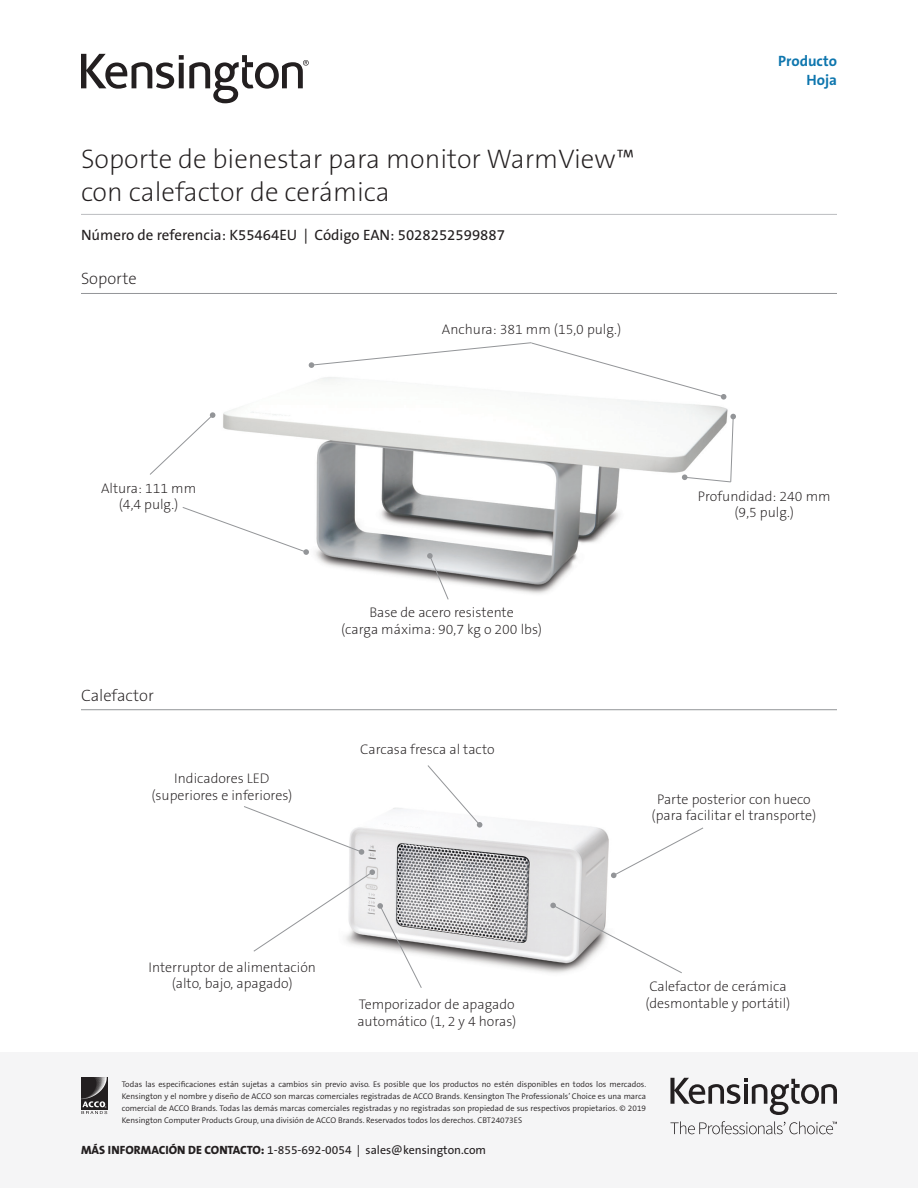
<style>
.page{position:relative;width:918px;height:1188px;background:#fff}
.page>*{position:absolute;margin:0;border:0;box-sizing:border-box;transform-origin:0 0}
.Main_Header{font:27px/32.4px "The Sans KENSINGTON2 XL";color:#231f20}
.t1{font:16.5px "The Sans KENSINGTON2 XL";color:#231f20}
.Part_No__UPC{font:15px "The Sans KENSINGTON5 Rg";color:#231f20}
.Part_No__UPC-2{font:15px "The Sans KENSINGTON7 Bd";color:#0e76ae}
.Image_Body{font:13.95px/16.8px "The Sans KENSINGTON2 XL";color:#231f20;text-align:center}
.t2{font:12px "The Sans KENSINGTON5 Rg";color:#231f20}
.t3{font:8.25px/12px "The Sans KENSINGTON4 SL";color:#231f20;text-align:justify}
.s1{font-family:"The Sans KENSINGTON8 XB"}
</style>
<div class="page">
<img style="left:215px;top:364px;width:519px;height:230px">
<img style="left:349px;top:808px;width:265px;height:165px">
<hr style="left:81px;top:293px;width:756px;height:1px;background:#939598">
<hr style="left:81px;top:709px;width:756px;height:1px;background:#939598">
<hr style="left:81px;top:214px;width:756px;height:1px;background:#bcbdc0">
<svg style="left:150px;top:412px;width:65px;height:63px"></svg>
<svg style="left:182px;top:506px;width:127px;height:49px"></svg>
<svg style="left:427px;top:553px;width:22px;height:47px"></svg>
<svg style="left:427px;top:765px;width:55px;height:63px"></svg>
<svg style="left:309px;top:342px;width:417px;height:58px"></svg>
<svg style="left:550px;top:903px;width:132px;height:70px"></svg>
<svg style="left:244px;top:806px;width:120px;height:49px"></svg>
<svg style="left:253px;top:869px;width:169px;height:119px"></svg>
<svg style="left:682px;top:414px;width:54px;height:69px"></svg>
<svg style="left:611px;top:827px;width:93px;height:51px"></svg>
<svg style="left:81px;top:54px;width:228px;height:49px"></svg>
<div style="left:0;top:1053px;width:918px;height:135px;background:#f5f5f6"></div>
<img style="left:81px;top:1078px;width:27px;height:31px">
<svg style="left:81px;top:1101px;width:26px;height:13px"></svg>
<svg style="left:670px;top:1078px;width:167px;height:37px"></svg>
<svg style="left:670px;top:1121px;width:167px;height:13px"></svg>
<p class="Main_Header" style="left:81px;top:144px;width:555px">Soporte de bienestar para monitor WarmView™ con calefactor de cerámica</p>
<p class="Part_No__UPC" style="left:81px;top:226px;width:426px">Número de referencia: K55464EU | Código EAN: 5028252599887</p>
<p class="t1" style="left:81px;top:270px;width:57px">Soporte</p>
<p class="Image_Body" style="left:442px;top:322px;width:181px">Anchura: 381 mm (15,0 pulg.)</p>
<p class="Part_No__UPC-2" style="left:778px;top:53px;width:60px">Producto</p>
<p class="Part_No__UPC-2" style="left:806px;top:72px;width:32px">Hoja</p>
<p class="Image_Body" style="left:101px;top:480px;width:97px">Altura: 111 mm (4,4 pulg.)</p>
<p class="t1" style="left:81px;top:686px;width:74px">Calefactor</p>
<p class="Image_Body" style="left:174px;top:770px;width:97px">Indicadores LED</p>
<p class="Image_Body" style="left:151px;top:787px;width:142px">(superiores e inferiores)</p>
<p class="Image_Body" style="left:341px;top:605px;width:202px">Base de acero resistente<br>(carga máxima: 90,7 kg o 200 lbs)</p>
<p class="Image_Body" style="left:360px;top:741px;width:136px">Carcasa fresca al tacto</p>
<p class="Image_Body" style="left:149px;top:959px;width:169px">Interruptor de alimentación (alto, bajo, apagado)</p>
<p class="Image_Body" style="left:357px;top:996px;width:161px;text-align:left">Temporizador de apagado automático (1, 2 y 4 horas)</p>
<p class="Image_Body" style="left:698px;top:488px;width:134px">Profundidad: 240 mm (9,5 pulg.)</p>
<p class="Image_Body" style="left:652px;top:791px;width:166px">Parte posterior con hueco (para facilitar el transporte)</p>
<p class="Image_Body" style="left:645px;top:978px;width:147px;text-align:left">Calefactor de cerámica (desmontable y portátil)</p>
<p class="t3" style="left:122px;top:1078px;width:526px">Todas las especificaciones están sujetas a cambios sin previo aviso. Es posible que los productos no estén disponibles en todos los mercados.<br>Kensington y el nombre y diseño de ACCO son marcas comerciales registradas de ACCO Brands. Kensington The Professionals’ Choice es una marca comercial de ACCO Brands. Todas las demás marcas comerciales registradas y no registradas son propiedad de sus respectivos propietarios. © 2019<br>Kensington Computer Products Group, una división de ACCO Brands. Reservados todos los derechos. CBT24073ES</p>
<p class="t2" style="left:81px;top:1143px;width:407px"><span class="s1">MÁS INFORMACIÓN DE CONTACTO:</span> 1-855-692-0054 | sales@kensington.com</p>
</div>
